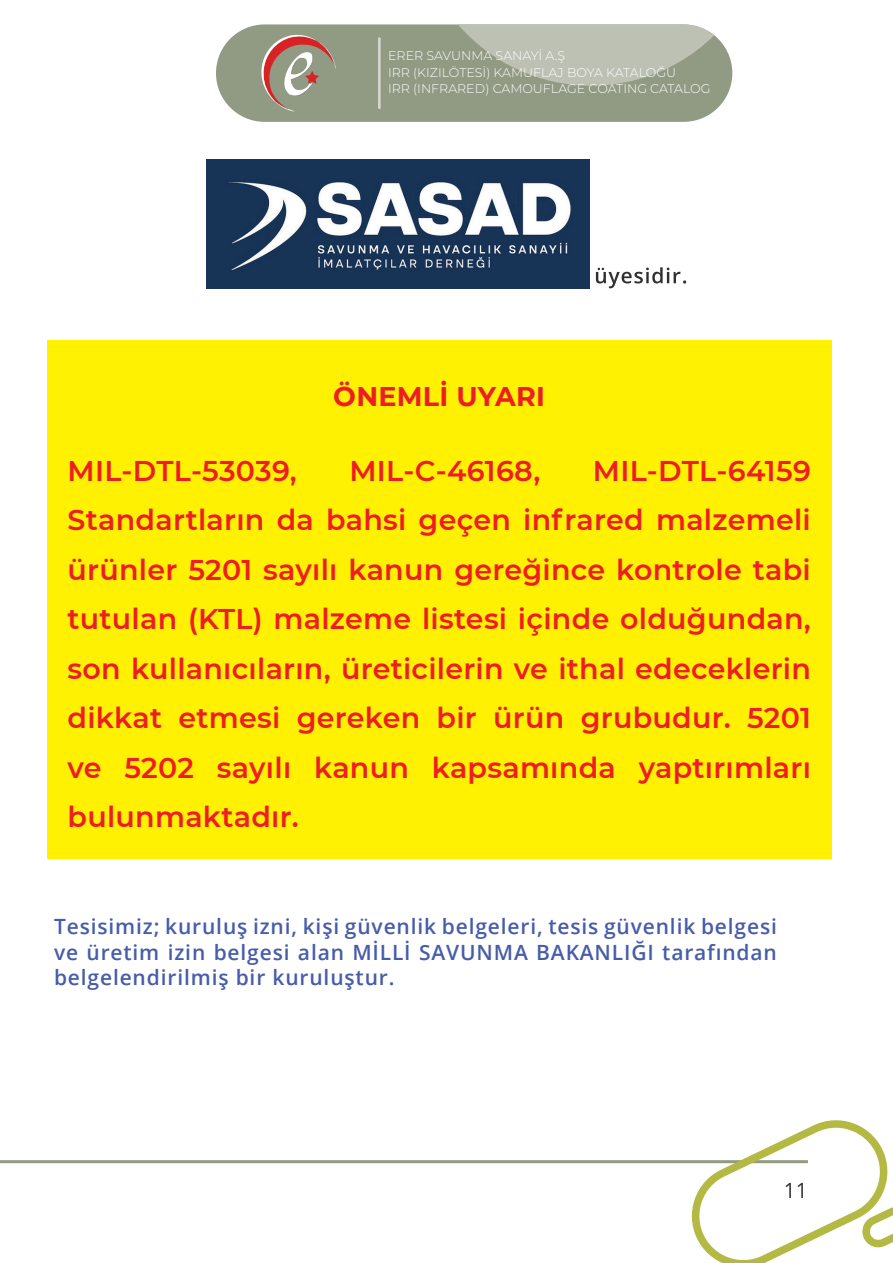
<style>
.page{position:relative;width:893px;height:1263px;background:#fff}
.page>*{position:absolute;margin:0;border:0;box-sizing:border-box;transform-origin:0 0}
.t1{font:600 28.5px/49.5px "Montserrat";letter-spacing:.01em;color:#ee1d23;text-align:justify}
.t2{font:700 27px "Montserrat";letter-spacing:.01em;color:#ee1d23}
.t3{font:600 21px/25.2px "Open Sans";letter-spacing:.04em;color:#475da9;text-align:justify}
.t4{font:21px "Open Sans";color:#312f30}
.t5{font:300 12.6px/16.8px "Montserrat";color:#fff}
</style>
<div class="page">
<hr style="left:0;top:1160px;width:808px;height:3px;background:#929a82">
<svg style="left:690px;top:1120px;width:203px;height:143px"></svg>
<svg style="left:216px;top:24px;width:516px;height:98px;background:#98a18b"></svg>
<svg style="left:458px;top:24px;width:256px;height:62px;background:#b0b6a5"></svg>
<hr style="left:378px;top:37px;width:3px;height:72px;background:#d3d6cc">
<svg style="left:261px;top:35px;width:75px;height:76px;background:#a79383"></svg>
<div style="left:47px;top:340px;width:785px;height:519px;background:#fff101"></div>
<svg style="left:596px;top:267px;width:90px;height:21px"></svg>
<img style="left:207px;top:159px;width:382px;height:129px">
<p class="t5" style="left:388px;top:46px;width:324px">ERER SAVUNMA SANAYİ A.Ş<br>IRR (KIZILÖTESİ) KAMUFLAJ BOYA KATALOĞU<br>IRR (INFRARED) CAMOUFLAGE COATING CATALOG</p>
<p class="t2" style="left:333px;top:377px;width:213px">ÖNEMLİ UYARI</p>
<p class="t1" style="left:67px;top:444px;width:745px;text-indent:525px">MIL-DTL-64159<br>Standartların da bahsi geçen infrared malzemeli ürünler 5201 sayılı kanun gereğince kontrole tabi tutulan (KTL) malzeme listesi içinde olduğundan, son kullanıcıların, üreticilerin ve ithal edeceklerin dikkat etmesi gereken bir ürün grubudur. 5201 ve 5202 sayılı kanun kapsamında yaptırımları bulunmaktadır.</p>
<p class="t1" style="left:67px;top:444px;width:231px">MIL-DTL-53039,</p>
<p class="t1" style="left:349px;top:444px;width:192px">MIL-C-46168,</p>
<p class="t3" style="left:54px;top:914px;width:724px">Tesisimiz; kuruluş izni, kişi güvenlik belgeleri, tesis güvenlik belgesi ve üretim izin belgesi alan MİLLİ SAVUNMA BAKANLIĞI tarafından belgelendirilmiş bir kuruluştur.</p>
<p class="t4" style="left:784px;top:1176px;width:26px">11</p>
</div>
